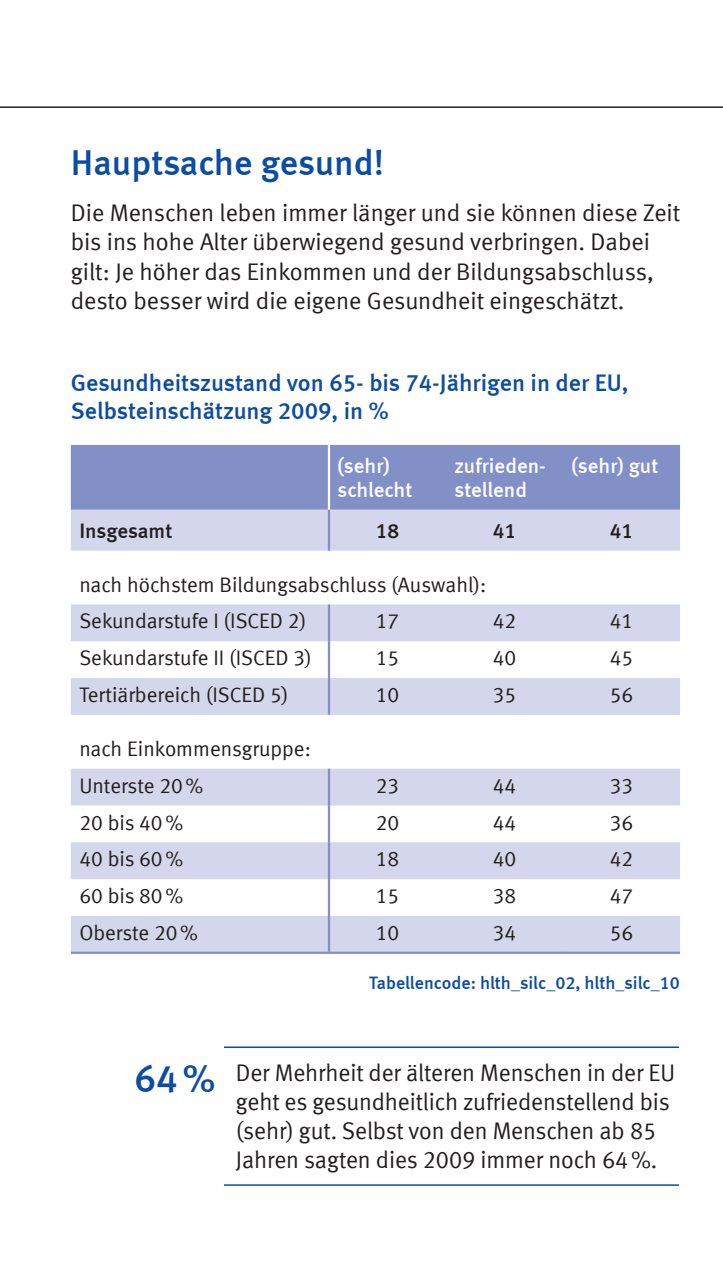
<style>
.page{position:relative;width:723px;height:1276px;background:#fff}
.page>*{position:absolute;margin:0;border:0;box-sizing:border-box;transform-origin:0 0}
.t1{font:36px "Meta Medium LF";color:#0d4da1}
.t2{font:24px/29.1px "Meta Normal LF";letter-spacing:-.005em;color:#231f20}
.t3{font:24px/28.8px "Meta Medium LF";color:#0d4da1}
.t4{font:21px/36.9px "Meta Normal LF";color:#231f20}
.t5{font:21px/24px "Meta Medium LF";color:#fbfcfd}
.t6{font:21px "Meta Medium LF";color:#231f20}
.t7{font:18px "Meta Medium LF";color:#0d4da1}
.s1{font-family:"Meta Medium LF";font-size:39px;color:#0d4da1}
</style>
<div class="page">
<div style="left:71px;top:445px;width:609px;height:65px;background:#838fc7"></div>
<svg style="left:71px;top:510px;width:609px;height:441px"></svg>
<hr style="left:328px;top:445px;width:2px;height:65px;background:#fff">
<hr style="left:328px;top:510px;width:2px;height:40px;background:#838fc7">
<hr style="left:328px;top:604px;width:2px;height:37px;background:#838fc7">
<hr style="left:328px;top:641px;width:2px;height:37px;background:#838fc7">
<hr style="left:328px;top:678px;width:2px;height:37px;background:#838fc7">
<hr style="left:328px;top:768px;width:2px;height:37px;background:#838fc7">
<hr style="left:328px;top:805px;width:2px;height:37px;background:#838fc7">
<hr style="left:328px;top:842px;width:2px;height:37px;background:#838fc7">
<hr style="left:328px;top:879px;width:2px;height:37px;background:#838fc7">
<hr style="left:328px;top:916px;width:2px;height:35px;background:#838fc7">
<hr style="left:71px;top:951px;width:258px;height:3px;background:#838fc7">
<hr style="left:329px;top:951px;width:117px;height:3px;background:#838fc7">
<hr style="left:446px;top:951px;width:117px;height:3px;background:#838fc7">
<hr style="left:563px;top:951px;width:117px;height:3px;background:#838fc7">
<hr style="left:224px;top:1046px;width:455px;height:2px;background:#0d4da1">
<hr style="left:224px;top:1184px;width:455px;height:1px;background:#0d4da1">
<hr style="left:0;top:106px;width:723px;height:2px;background:#231f20">
<h1 class="t1" style="left:71px;top:142px;width:315px">Hauptsache gesund!</h1>
<p class="t2" style="left:71px;top:198px;width:611px">Die Menschen leben immer länger und sie können diese Zeit bis ins hohe Alter überwiegend gesund verbringen. Dabei gilt: Je höher das Einkommen und der Bildungsabschluss, desto besser wird die eigene Gesundheit eingeschätzt.</p>
<p class="t3" style="left:71px;top:368px;width:559px">Gesundheitszustand von 65- bis 74-Jährigen in der EU,<br>Selbsteinschätzung 2009, in %</p>
<p class="t5" style="left:337px;top:453px;width:76px">(sehr) schlecht</p>
<p class="t5" style="left:454px;top:453px;width:93px">zufrieden&shy;stellend</p>
<p class="t5" style="left:571px;top:453px;width:88px">(sehr) gut</p>
<p class="t6" style="left:79px;top:518px;width:94px">Insgesamt</p>
<p class="t6" style="left:376px;top:518px;width:25px">18</p>
<p class="t6" style="left:493px;top:518px;width:25px">41</p>
<p class="t6" style="left:610px;top:518px;width:25px">41</p>
<p class="t4" style="left:79px;top:566px;width:408px">nach höchstem Bildungsabschluss (Auswahl):<br>Sekundarstufe I (ISCED 2)</p>
<p class="t4" style="left:376px;top:602px;width:25px">17</p>
<p class="t4" style="left:493px;top:602px;width:25px">42</p>
<p class="t4" style="left:610px;top:602px;width:25px">41</p>
<p class="t4" style="left:79px;top:639px;width:234px">Sekundarstufe II (ISCED 3)</p>
<p class="t4" style="left:376px;top:639px;width:25px">15</p>
<p class="t4" style="left:493px;top:639px;width:25px">40</p>
<p class="t4" style="left:610px;top:639px;width:25px">45</p>
<p class="t4" style="left:79px;top:676px;width:211px">Tertiärbereich (ISCED 5)</p>
<p class="t4" style="left:376px;top:676px;width:25px">10</p>
<p class="t4" style="left:493px;top:676px;width:25px">35</p>
<p class="t4" style="left:610px;top:676px;width:25px">56</p>
<p class="t4" style="left:79px;top:730px;width:233px">nach Einkommensgruppe:<br>Unterste 20%</p>
<p class="t4" style="left:376px;top:766px;width:25px">23</p>
<p class="t4" style="left:493px;top:766px;width:25px">44</p>
<p class="t4" style="left:610px;top:766px;width:25px">33</p>
<p class="t4" style="left:79px;top:803px;width:105px">20 bis 40%</p>
<p class="t4" style="left:376px;top:803px;width:25px">20</p>
<p class="t4" style="left:493px;top:803px;width:25px">44</p>
<p class="t4" style="left:610px;top:803px;width:25px">36</p>
<p class="t4" style="left:79px;top:840px;width:105px">40 bis 60%</p>
<p class="t4" style="left:376px;top:840px;width:25px">18</p>
<p class="t4" style="left:493px;top:840px;width:25px">40</p>
<p class="t4" style="left:610px;top:840px;width:25px">42</p>
<p class="t4" style="left:79px;top:877px;width:105px">60 bis 80%</p>
<p class="t4" style="left:376px;top:877px;width:25px">15</p>
<p class="t4" style="left:493px;top:877px;width:25px">38</p>
<p class="t4" style="left:610px;top:877px;width:25px">47</p>
<p class="t4" style="left:79px;top:914px;width:120px">Oberste 20%</p>
<p class="t4" style="left:376px;top:914px;width:25px">10</p>
<p class="t4" style="left:493px;top:914px;width:25px">34</p>
<p class="t4" style="left:610px;top:914px;width:25px">56</p>
<p class="t7" style="left:369px;top:972px;width:312px">Tabellencode: hlth_silc_02, hlth_silc_10</p>
<p class="t2" style="left:236px;top:1057px;width:441px;text-indent:-102px"><span class="s1">64%</span> Der Mehrheit der älteren Menschen in der EU geht es gesundheitlich zufriedenstellend bis (sehr) gut. Selbst von den Menschen ab 85<br>Jahren sagten dies 2009 immer noch 64%.</p>
</div>
